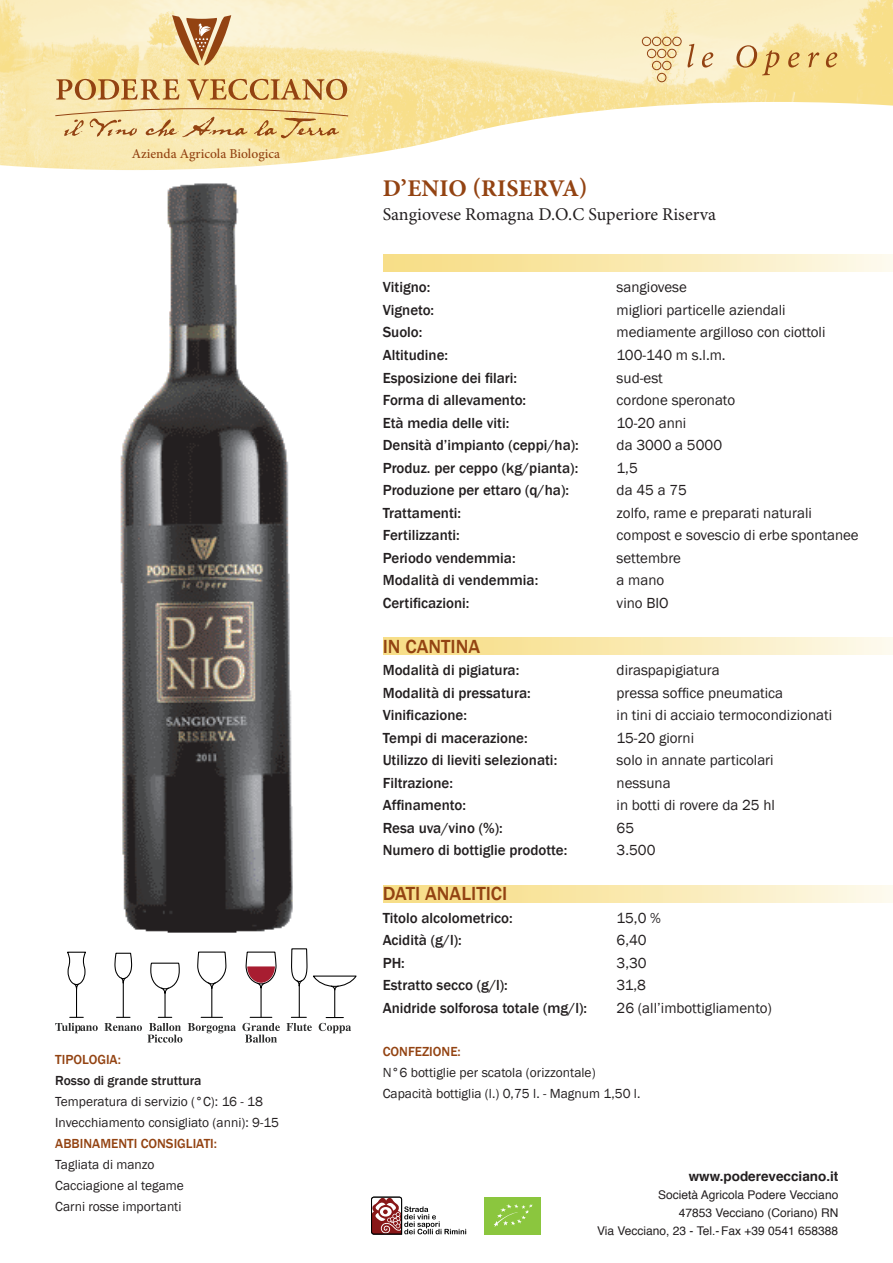
<style>
.page{position:relative;width:893px;height:1263px;background:#fff}
.page>*{position:absolute;margin:0;border:0;box-sizing:border-box;transform-origin:0 0}
.t1{font:700 24px "Minion Pro";letter-spacing:.01em;color:#934312}
.t2{font:500 19.5px "Franklin Gothic";color:#934312}
.t3{font:18px "Minion Pro";color:#231f20}
.t4{font:500 15px "Franklin Gothic";color:#231f20}
.t5{font:15px "Franklin Gothic";color:#231f20}
.t6{font:13.5px/21px "Franklin Gothic";color:#231f20}
.t7{font:500 13.5px "Franklin Gothic";color:#934312}
.t8{font:500 13.5px "Minion Pro";color:#934312}
.t9{font:500 13.5px "Franklin Gothic";color:#231f20}
.t10{font:700 13.5px "Helvetica";color:#231f20}
.t11{font:12px/18px "Helvetica";color:#231f20;text-align:right}
</style>
<div class="page">
<div style="left:383px;top:885px;width:510px;height:17px;background:linear-gradient(to right,#f7db7f,#fdf8e8)"></div>
<div style="left:383px;top:637px;width:510px;height:17px;background:linear-gradient(to right,#f7db7f,#fdf8e8)"></div>
<img style="left:120px;top:183px;width:173px;height:750px">
<img style="left:0;top:0;width:893px;height:170px">
<svg style="left:702px;top:52px;width:11px;height:16px"></svg>
<svg style="left:736px;top:45px;width:43px;height:30px"></svg>
<svg style="left:788px;top:52px;width:12px;height:16px"></svg>
<svg style="left:808px;top:52px;width:11px;height:15px"></svg>
<svg style="left:826px;top:52px;width:11px;height:16px"></svg>
<svg style="left:642px;top:37px;width:52px;height:45px;background:#ebd6ab"></svg>
<svg style="left:172px;top:15px;width:59px;height:51px;background:#cba071"></svg>
<svg style="left:56px;top:79px;width:123px;height:21px;background:#d4ac73"></svg>
<svg style="left:187px;top:79px;width:160px;height:21px;background:#d9b171"></svg>
<svg style="left:54px;top:108px;width:295px;height:31px;background:#eacf92"></svg>
<svg style="left:286px;top:948px;width:71px;height:85px"></svg>
<svg style="left:55px;top:951px;width:43px;height:82px"></svg>
<hr style="left:123px;top:981px;width:1px;height:36px;background:#000">
<svg style="left:114px;top:952px;width:19px;height:32px"></svg>
<hr style="left:261px;top:987px;width:1px;height:30px;background:#000">
<svg style="left:242px;top:1017px;width:38px;height:26px"></svg>
<svg style="left:245px;top:951px;width:32px;height:38px"></svg>
<hr style="left:211px;top:987px;width:1px;height:30px;background:#000">
<svg style="left:188px;top:1017px;width:48px;height:16px"></svg>
<svg style="left:197px;top:951px;width:30px;height:39px"></svg>
<hr style="left:164px;top:992px;width:2px;height:25px;background:#000">
<svg style="left:104px;top:1017px;width:78px;height:26px"></svg>
<svg style="left:150px;top:962px;width:30px;height:32px"></svg>
<div style="left:383px;top:255px;width:510px;height:17px;background:linear-gradient(to right,#f7db7f,#fdf8e8)"></div>
<svg style="left:371px;top:1197px;width:95px;height:37px"></svg>
<div style="left:484px;top:1197px;width:57px;height:37px;background:#8bc63e"></div>
<svg style="left:494px;top:1204px;width:39px;height:23px"></svg>
<p class="t8" style="left:132px;top:145px;width:150px">Azienda Agricola Biologica</p>
<p class="t7" style="left:55px;top:1051px;width:15px">Tipologia</p>
<p class="t7" style="left:118px;top:1051px;width:5px">:</p>
<p class="t9" style="left:55px;top:1072px;width:148px">Rosso di grande struttura</p>
<p class="t6" style="left:55px;top:1091px;width:225px">Temperatura di servizio (°C): 16 - 18<br>Invecchiamento consigliato (anni): 9-15</p>
<p class="t7" style="left:55px;top:1135px;width:33px">Abbinamenti</p>
<p class="t7" style="left:141px;top:1135px;width:8px">consigliati</p>
<p class="t7" style="left:214px;top:1135px;width:5px">:</p>
<p class="t6" style="left:55px;top:1154px;width:130px">Tagliata di manzo<br>Cacciagione al tegame<br>Carni rosse importanti</p>
<h1 class="t1" style="left:383px;top:171px;width:206px">D’ENIO (RISERVA)</h1>
<p class="t3" style="left:383px;top:202px;width:335px">Sangiovese Romagna d.o.c Superiore Riserva</p>
<p class="t4" style="left:383px;top:278px;width:49px">Vitigno:</p>
<p class="t5" style="left:617px;top:278px;width:72px">sangiovese</p>
<p class="t4" style="left:383px;top:301px;width:53px">Vigneto:</p>
<p class="t5" style="left:617px;top:301px;width:171px">migliori particelle aziendali</p>
<p class="t4" style="left:383px;top:323px;width:41px">Suolo:</p>
<p class="t5" style="left:617px;top:323px;width:210px">mediamente argilloso con ciottoli</p>
<p class="t4" style="left:383px;top:346px;width:67px">Altitudine:</p>
<p class="t5" style="left:617px;top:346px;width:111px">100-140 m s.l.m.</p>
<p class="t4" style="left:383px;top:368px;width:136px">Esposizione dei filari:</p>
<p class="t5" style="left:617px;top:368px;width:48px">sud-est</p>
<p class="t4" style="left:383px;top:391px;width:145px">Forma di allevamento:</p>
<p class="t5" style="left:617px;top:391px;width:120px">cordone speronato</p>
<p class="t4" style="left:383px;top:413px;width:128px">Età media delle viti:</p>
<p class="t5" style="left:617px;top:413px;width:71px">10-20 anni</p>
<p class="t4" style="left:383px;top:436px;width:198px">Densità d’impianto (ceppi/ha):</p>
<p class="t5" style="left:617px;top:436px;width:107px">da 3000 a 5000</p>
<p class="t4" style="left:383px;top:458px;width:197px">Produz. per ceppo (kg/pianta):</p>
<p class="t5" style="left:617px;top:458px;width:23px">1,5</p>
<p class="t4" style="left:383px;top:481px;width:188px">Produzione per ettaro (q/ha):</p>
<p class="t5" style="left:617px;top:481px;width:72px">da 45 a 75</p>
<p class="t4" style="left:383px;top:503px;width:80px">Trattamenti:</p>
<p class="t5" style="left:617px;top:503px;width:197px">zolfo, rame e preparati naturali</p>
<p class="t4" style="left:383px;top:526px;width:79px">Fertilizzanti:</p>
<p class="t5" style="left:617px;top:526px;width:244px">compost e sovescio di erbe spontanee</p>
<p class="t4" style="left:383px;top:548px;width:134px">Periodo vendemmia:</p>
<p class="t5" style="left:617px;top:548px;width:66px">settembre</p>
<p class="t4" style="left:383px;top:571px;width:157px">Modalità di vendemmia:</p>
<p class="t5" style="left:617px;top:571px;width:49px">a mano</p>
<p class="t4" style="left:383px;top:593px;width:88px">Certificazioni:</p>
<p class="t5" style="left:617px;top:593px;width:54px">vino BIO</p>
<h2 class="t2" style="left:383px;top:634px;width:99px">IN CANTINA</h2>
<p class="t4" style="left:383px;top:661px;width:138px">Modalità di pigiatura:</p>
<p class="t5" style="left:617px;top:661px;width:105px">diraspapigiatura</p>
<p class="t4" style="left:383px;top:683px;width:150px">Modalità di pressatura:</p>
<p class="t5" style="left:617px;top:683px;width:168px">pressa soffice pneumatica</p>
<p class="t4" style="left:383px;top:706px;width:86px">Vinificazione:</p>
<p class="t5" style="left:617px;top:706px;width:217px">in tini di acciaio termocondizionati</p>
<p class="t4" style="left:383px;top:728px;width:146px">Tempi di macerazione:</p>
<p class="t5" style="left:617px;top:728px;width:79px">15-20 giorni</p>
<p class="t4" style="left:383px;top:751px;width:176px">Utilizzo di lieviti selezionati:</p>
<p class="t5" style="left:617px;top:751px;width:159px">solo in annate particolari</p>
<p class="t4" style="left:383px;top:773px;width:72px">Filtrazione:</p>
<p class="t5" style="left:617px;top:773px;width:56px">nessuna</p>
<p class="t4" style="left:383px;top:796px;width:85px">Affinamento:</p>
<p class="t5" style="left:617px;top:796px;width:160px">in botti di rovere da 25 hl</p>
<p class="t4" style="left:383px;top:818px;width:121px">Resa uva/vino (%):</p>
<p class="t5" style="left:617px;top:818px;width:19px">65</p>
<p class="t4" style="left:383px;top:841px;width:186px">Numero di bottiglie prodotte:</p>
<p class="t5" style="left:617px;top:841px;width:40px">3.500</p>
<h2 class="t2" style="left:383px;top:881px;width:126px">DATI ANALITICI</h2>
<p class="t4" style="left:383px;top:908px;width:131px">Titolo alcolometrico:</p>
<p class="t5" style="left:617px;top:908px;width:46px">15,0 %</p>
<p class="t4" style="left:383px;top:931px;width:81px">Acidità (g/l):</p>
<p class="t5" style="left:617px;top:931px;width:32px">6,40</p>
<p class="t4" style="left:383px;top:953px;width:24px">PH:</p>
<p class="t5" style="left:617px;top:953px;width:32px">3,30</p>
<p class="t4" style="left:383px;top:976px;width:127px">Estratto secco (g/l):</p>
<p class="t5" style="left:617px;top:976px;width:31px">31,8</p>
<p class="t4" style="left:383px;top:998px;width:206px">Anidride solforosa totale (mg/l):</p>
<p class="t5" style="left:617px;top:998px;width:157px">26 (all’imbottigliamento)</p>
<p class="t7" style="left:383px;top:1043px;width:80px">CONFEZIONE:</p>
<p class="t6" style="left:383px;top:1062px;width:259px">N°6 bottiglie per scatola (orizzontale)<br>Capacità bottiglia (l.) 0,75 l. - Magnum 1,50 l.</p>
<p class="t10" style="left:689px;top:1163px;width:151px">www.poderevecciano.it</p>
<p class="t11" style="left:597px;top:1185px;width:243px">Società Agricola Podere Vecciano<br>47853 Vecciano (Coriano) RN<br>Via Vecciano, 23 - Tel.- Fax +39 0541 658388</p>
</div>
